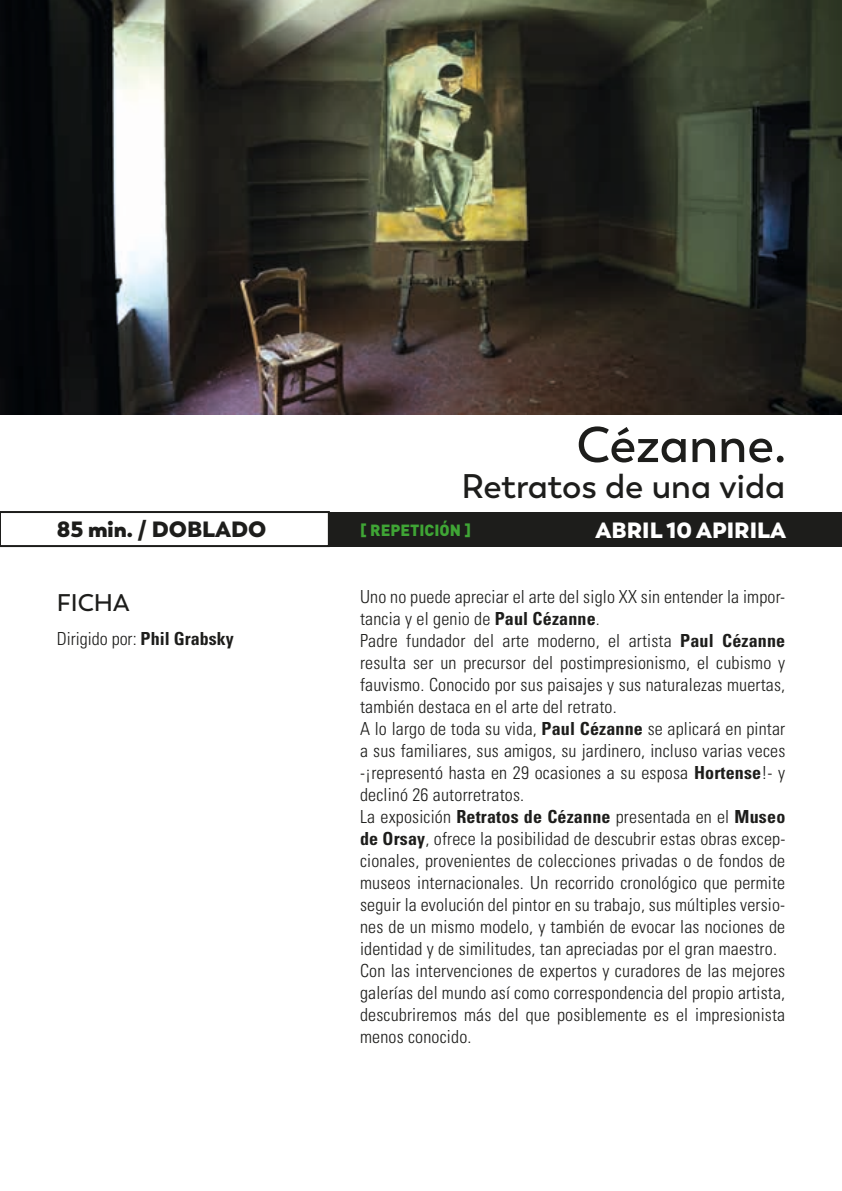
<style>
.page{position:relative;width:842px;height:1191px;background:#fff}
.page>*{position:absolute;margin:0;border:0;box-sizing:border-box;transform-origin:0 0}
.t1{font:600 50px "Trenda";color:#1d1d1b}
.t2{font:600 34px "Trenda";color:#1d1d1b}
.t3{font:600 24px "Trenda";color:#1d1d1b}
.t4{font:800 22px "Trenda";color:#1d1d1b}
.t5{font:800 22px "Trenda";color:#fff}
.t6{font:300 condensed 18px/22px "Univers";letter-spacing:.01em;color:#1d1d1b}
.t7{font:900 16px "DIN";color:#3fa535}
.s1{font-weight:700}
</style>
<div class="page">
<div style="left:256px;top:512px;width:586px;height:34px;background:#1d1d1b"></div>
<div style="left:0;top:512px;width:329px;height:34px;background:#fff"></div>
<div style="left:0;top:511px;width:330px;height:36px;border:2px solid #1d1d1b"></div>
<img style="left:0;top:0;width:842px;height:414px">
<h1 class="t1" style="left:576px;top:415px;width:211px">Cézanne.</h1>
<h2 class="t2" style="left:462px;top:466px;width:325px">Retratos de una vida</h2>
<p class="t4" style="left:57px;top:515px;width:211px">85 min. / DOBLADO</p>
<p class="t7" style="left:360px;top:519px;width:113px">[ REPETICIÓN ]</p>
<p class="t5" style="left:595px;top:516px;width:192px">ABRIL 10 APIRILA</p>
<h3 class="t3" style="left:57px;top:588px;width:74px">Ficha</h3>
<p class="t6" style="left:57px;top:627px;width:178px">Dirigido por: <span class="s1">Phil Grabsky</span></p>
<p class="t6" style="left:360px;top:585px;width:427px">Uno no puede apreciar el arte del siglo XX sin entender la impor&shy;tancia y el genio de <span class="s1">Paul Cézanne</span>.<br>Padre fundador del arte moderno, el artista <span class="s1">Paul Cézanne </span>resulta ser un precursor del postimpresionismo, el cubismo y fauvismo. Conocido por sus paisajes y sus naturalezas muertas, también destaca en el arte del retrato.<br>A lo largo de toda su vida, <span class="s1">Paul Cézanne</span> se aplicará en pintar a sus familiares, sus amigos, su jardinero, incluso varias veces -¡representó hasta en 29 ocasiones a su esposa <span class="s1">Hortense</span>!- y declinó 26 autorretratos.<br>La exposición <span class="s1">Retratos de Cézanne</span> presentada en el <span class="s1">Museo de Orsay</span>, ofrece la posibilidad de descubrir estas obras excep&shy;cionales, provenientes de colecciones privadas o de fondos de museos internacionales. Un recorrido cronológico que permite seguir la evolución del pintor en su trabajo, sus múltiples versio&shy;nes de un mismo modelo, y también de evocar las nociones de identidad y de similitudes, tan apreciadas por el gran maestro.<br>Con las intervenciones de expertos y curadores de las mejores galerías del mundo así como correspondencia del propio artista, descubriremos más del que posiblemente es el impresionista menos conocido.</p>
</div>
